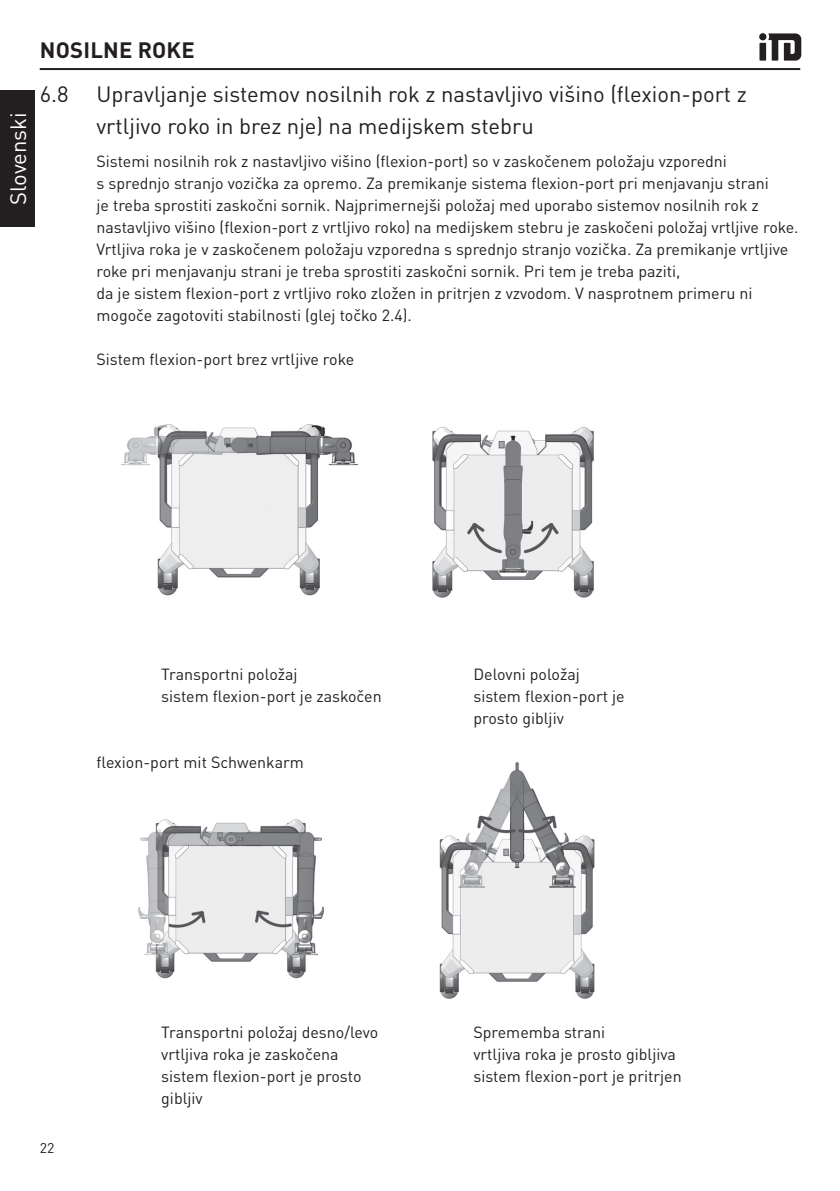
<style>
.page{position:relative;width:840px;height:1191px;background:#fff}
.page>*{position:absolute;margin:0;border:0;box-sizing:border-box;transform-origin:0 0}
.t1{font:22px/32px "DIN Pro";color:#231f20}
.t2{font:700 22px "DIN Pro";letter-spacing:.01em;color:#231f20}
.t3{font:22px "DIN Pro";color:#fff}
.t4{font:16px/22px "DIN Pro";color:#231f20}
.t5{font:14px "DINOT";color:#231f20}
</style>
<div class="page">
<hr style="left:40px;top:68px;width:759px;height:2px;background:#231f20">
<div style="left:0;top:91px;width:34px;height:136px;background:#231f20"></div>
<svg style="left:759px;top:33px;width:41px;height:28px"></svg>
<img style="left:121px;top:424px;width:237px;height:172px">
<img style="left:432px;top:427px;width:162px;height:171px">
<img style="left:138px;top:819px;width:186px;height:160px">
<img style="left:439px;top:761px;width:156px;height:238px">
<h1 class="t3" style="left:1px;top:205px;width:94px;rotate:-90deg">Slovenski</h1>
<h1 class="t2" style="left:40px;top:33px;width:156px">NOSILNE ROKE</h1>
<h1 class="t1" style="left:40px;top:76px;width:30px">6.8</h1>
<h1 class="t1" style="left:96px;top:76px;width:651px">Upravljanje sistemov nosilnih rok z nastavljivo višino (flexion-port z vrtljivo roko in brez nje) na medijskem stebru</h1>
<p class="t4" style="left:96px;top:149px;width:703px">Sistemi nosilnih rok z nastavljivo višino (flexion-port) so v zaskočenem položaju vzporedni<br>s sprednjo stranjo vozička za opremo. Za premikanje sistema flexion-port pri menjavanju strani<br>je treba sprostiti zaskočni sornik. Najprimernejši položaj med uporabo sistemov nosilnih rok z nastavljivo višino (flexion-port z vrtljivo roko) na medijskem stebru je zaskočeni položaj vrtljive roke.<br>Vrtljiva roka je v zaskočenem položaju vzporedna s sprednjo stranjo vozička. Za premikanje vrtljive roke pri menjavanju strani je treba sprostiti zaskočni sornik. Pri tem je treba paziti,<br>da je sistem flexion-port z vrtljivo roko zložen in pritrjen z vzvodom. V nasprotnem primeru ni mogoče zagotoviti stabilnosti (glej točko 2.4).</p>
<p class="t4" style="left:96px;top:347px;width:259px">Sistem flexion-port brez vrtljive roke</p>
<p class="t4" style="left:161px;top:662px;width:222px">Transportni položaj<br>sistem flexion-port je zaskočen</p>
<p class="t4" style="left:473px;top:662px;width:153px">Delovni položaj sistem flexion-port je prosto gibljiv</p>
<p class="t4" style="left:96px;top:750px;width:209px">flexion-port mit Schwenkarm</p>
<p class="t5" style="left:40px;top:1137px;width:16px">22</p>
<p class="t4" style="left:161px;top:1020px;width:218px">Transportni položaj desno/levo vrtljiva roka je zaskočena sistem flexion-port je prosto gibljiv</p>
<p class="t4" style="left:473px;top:1020px;width:210px">Sprememba strani<br>vrtljiva roka je prosto gibljiva sistem flexion-port je pritrjen</p>
</div>
